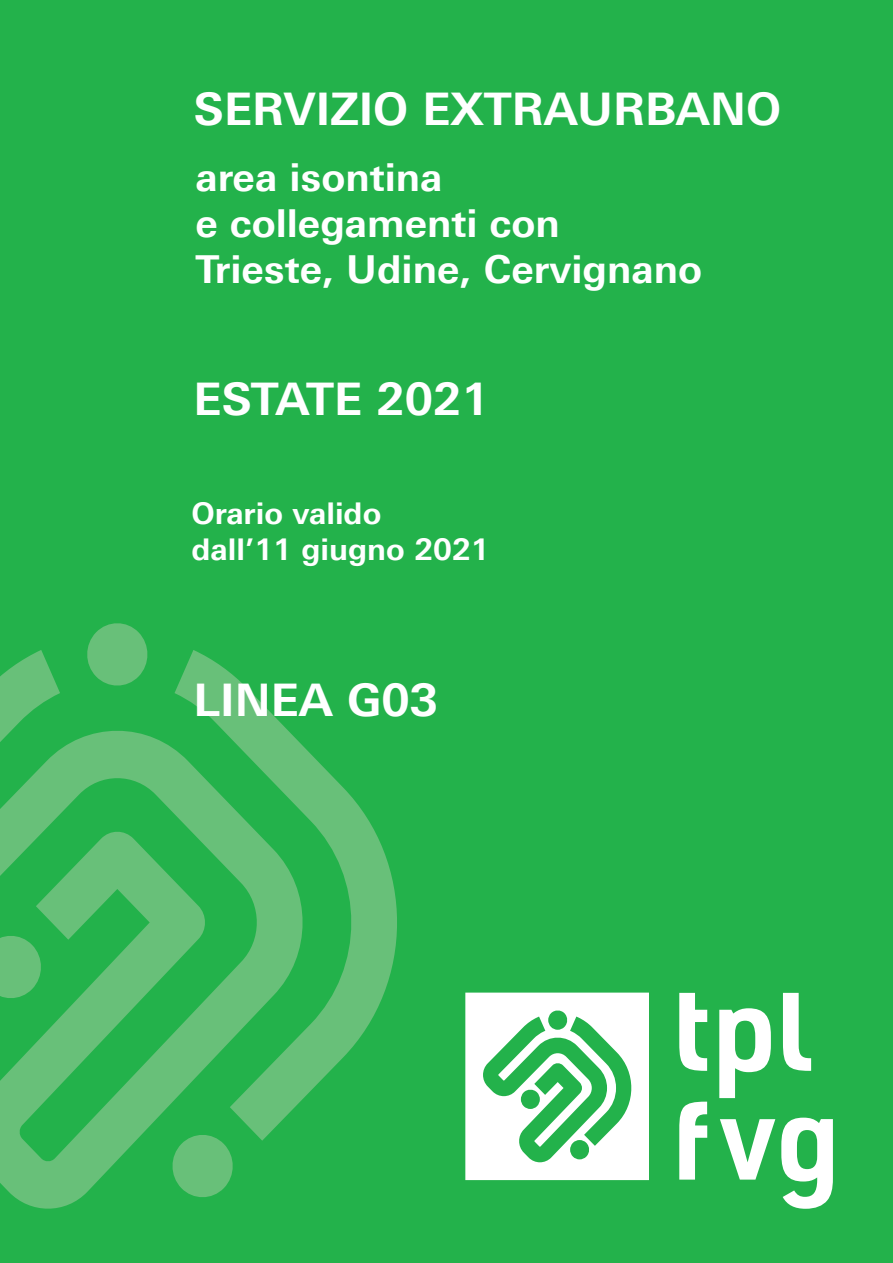
<style>
.page{position:relative;width:893px;height:1263px;background:#23b24b}
.page>*{position:absolute;margin:0;border:0;box-sizing:border-box;transform-origin:0 0}
.t1{font:700 45px "Univers Next Pro";color:#fff}
.t2{font:700 38.55px/46.3px "Univers Next Pro";color:#fff}
.t3{font:700 30px/35.4px "Univers Next Pro";color:#fff}
</style>
<div class="page">
<svg style="left:0;top:623px;width:397px;height:586px"></svg>
<svg style="left:465px;top:992px;width:184px;height:188px"></svg>
<svg style="left:679px;top:993px;width:28px;height:78px"></svg>
<svg style="left:719px;top:1008px;width:52px;height:90px"></svg>
<svg style="left:783px;top:993px;width:28px;height:78px"></svg>
<svg style="left:679px;top:1101px;width:28px;height:78px"></svg>
<svg style="left:720px;top:1119px;width:55px;height:60px"></svg>
<svg style="left:781px;top:1117px;width:52px;height:92px"></svg>
<p class="t1" style="left:193px;top:82px;width:589px">SERVIZIO EXTRAURBANO</p>
<p class="t2" style="left:195px;top:153px;width:508px">area isontina<br>e collegamenti con<br>Trieste, Udine, Cervignano</p>
<p class="t1" style="left:193px;top:372px;width:298px">ESTATE 2021</p>
<p class="t3" style="left:191px;top:496px;width:300px">Orario valido<br>dall’11 giugno 2021</p>
<p class="t1" style="left:193px;top:673px;width:246px">LINEA G03</p>
</div>
